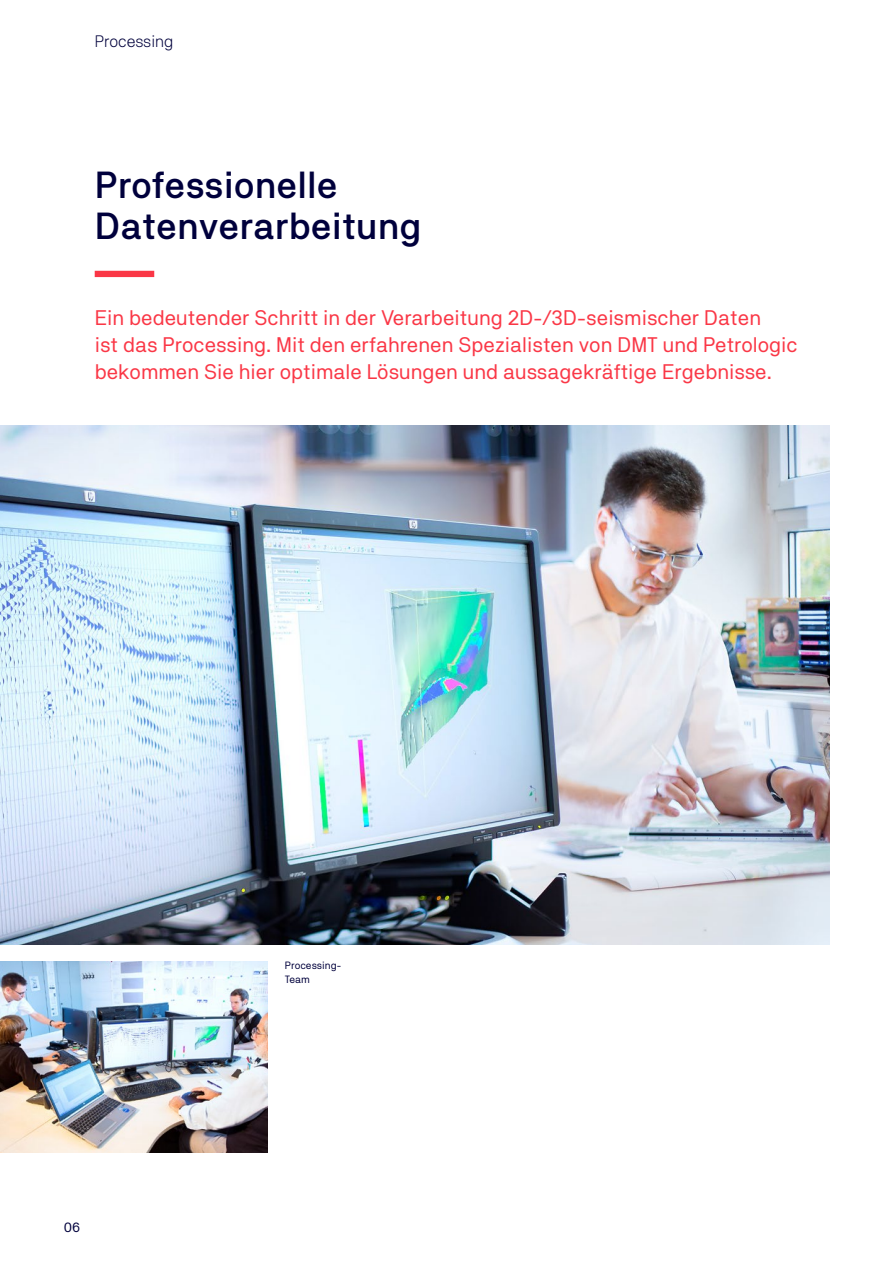
<style>
.page{position:relative;width:893px;height:1263px;background:#fff}
.page>*{position:absolute;margin:0;border:0;box-sizing:border-box;transform-origin:0 0}
.t1{font:500 37.5px/41.2px "TNG Pro";color:#00003c}
.t2{font:21px/27px "TNG Pro";color:#fa3746}
.t3{font:300 16.5px "TNG Pro";color:#00003c}
.t4{font:13.5px "TNG Pro";color:#00003c}
.t5{font:10.5px/13.5px "TNG Pro";color:#00003c}
</style>
<div class="page">
<div style="left:95px;top:271px;width:59px;height:6px;background:#fa3746"></div>
<img style="left:0;top:961px;width:268px;height:191px">
<img style="left:0;top:425px;width:830px;height:519px">
<p class="t3" style="left:95px;top:32px;width:80px">Processing</p>
<h1 class="t1" style="left:95px;top:164px;width:328px">Professionelle<br>Datenverarbeitung</h1>
<p class="t2" style="left:95px;top:304px;width:704px">Ein bedeutender Schritt in der Verarbeitung 2D-/3D-seismischer Daten<br>ist das Processing. Mit den erfahrenen Spezialisten von DMT und Petrologic bekommen Sie hier optimale Lösungen und aussagekräftige Ergebnisse.</p>
<p class="t4" style="left:64px;top:1219px;width:18px">06</p>
<p class="t5" style="left:285px;top:959px;width:58px">Processing-<br>Team</p>
</div>
